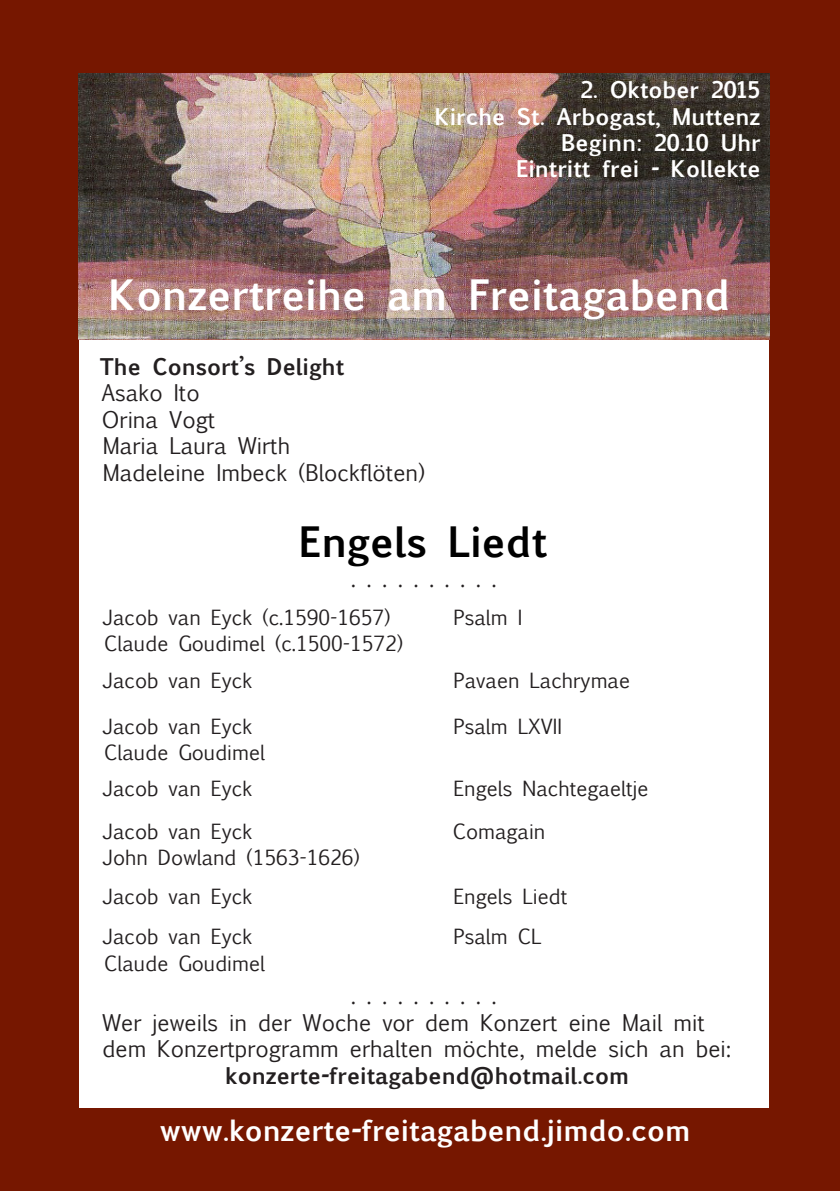
<style>
.page{position:relative;width:840px;height:1191px;background:#fff}
.page>*{position:absolute;margin:0;border:0;box-sizing:border-box;transform-origin:0 0}
.t1{font:700 40px "Euphemia UCAS";color:#fff}
.t2{font:700 40px "Euphemia UCAS";color:#000}
.t3{font:700 28px "Euphemia UCAS";color:#fff}
.t4{font:22px/26.4px "Euphemia UCAS";color:#231f20}
.t5{font:700 22px/26.4px "Euphemia UCAS";color:#fff;text-align:right}
.t6{font:700 22px "Euphemia UCAS";color:#231f20}
.t7{font:20px/26.4px "Euphemia UCAS";color:#231f20}
</style>
<div class="page">
<div style="left:0;top:0;width:839px;height:1191px;background:#761700"></div>
<div style="left:79px;top:340px;width:689px;height:767px;background:#fff"></div>
<img style="left:78px;top:73px;width:691px;height:266px">
<p class="t5" style="left:434px;top:76px;width:327px">2. Oktober 2015<br>Kirche St. Arbogast, Muttenz<br>Beginn: 20.10 Uhr<br>Eintritt frei - Kollekte</p>
<h1 class="t1" style="left:109px;top:265px;width:622px">Konzertreihe am Freitagabend</h1>
<p class="t6" style="left:100px;top:350px;width:246px">The Consort’s Delight</p>
<p class="t4" style="left:101px;top:380px;width:325px">Asako Ito<br>Orina Vogt<br>Maria Laura Wirth<br>Madeleine Imbeck (Blockflöten)</p>
<h1 class="t2" style="left:298px;top:511px;width:250px">Engels Liedt</h1>
<p class="t4" style="left:351px;top:566px;width:146px">. . . . . . . . . .</p>
<p class="t7" style="left:103px;top:604px;width:302px">Jacob van Eyck (c.1590-1657)<br>Claude Goudimel (c.1500-1572)</p>
<p class="t7" style="left:453px;top:604px;width:70px">Psalm I</p>
<p class="t7" style="left:103px;top:667px;width:151px">Jacob van Eyck</p>
<p class="t7" style="left:453px;top:667px;width:178px">Pavaen Lachrymae</p>
<p class="t7" style="left:103px;top:713px;width:164px">Jacob van Eyck<br>Claude Goudimel</p>
<p class="t7" style="left:453px;top:713px;width:110px">Psalm LXVII</p>
<p class="t7" style="left:103px;top:775px;width:151px">Jacob van Eyck</p>
<p class="t7" style="left:453px;top:775px;width:196px">Engels Nachtegaeltje</p>
<p class="t7" style="left:103px;top:818px;width:259px">Jacob van Eyck<br>John Dowland (1563-1626)</p>
<p class="t7" style="left:452px;top:818px;width:94px">Comagain</p>
<p class="t7" style="left:103px;top:883px;width:151px">Jacob van Eyck</p>
<p class="t7" style="left:453px;top:883px;width:115px">Engels Liedt</p>
<p class="t7" style="left:103px;top:923px;width:164px">Jacob van Eyck<br>Claude Goudimel</p>
<p class="t7" style="left:453px;top:923px;width:89px">Psalm CL</p>
<p class="t4" style="left:102px;top:982px;width:630px;text-indent:249px">. . . . . . . . . .<br>Wer jeweils in der Woche vor dem Konzert eine Mail mit dem Konzertprogramm erhalten möchte, melde sich an bei:</p>
<p class="t6" style="left:225px;top:1058px;width:405px">konzerte-freitagabend@hotmail.com</p>
<h2 class="t3" style="left:160px;top:1115px;width:531px">www.konzerte-freitagabend.jimdo.com</h2>
</div>
